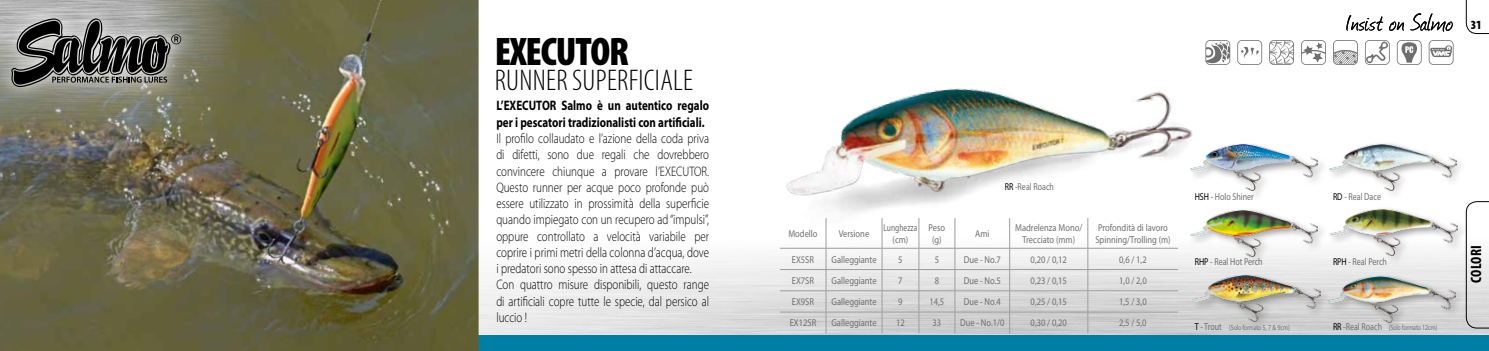
<style>
.page{position:relative;width:1489px;height:351px;background:#fff}
.page>*{position:absolute;margin:0;border:0;box-sizing:border-box;transform-origin:0 0}
.t1{font:900 condensed 40px "Myriad Pro";letter-spacing:-.03em;color:#000}
.t2{font:300 condensed 30px "Myriad Pro";letter-spacing:.01em;color:#000}
.t3{font:700 condensed 15px "Myriad Pro";letter-spacing:.02em;color:#000}
.t4{font:300 13.75px/16.2px "Myriad Pro";color:#000;scale:.8 1}
.t5{font:700 13.75px/16.2px "Myriad Pro";color:#000;scale:.8 1}
.t6{font:900 condensed 12.5px "Myriad Pro";color:#000}
.t7{font:10px/12px "Myriad Pro";color:#706f6f;text-align:center;scale:.85 1}
.t8{font:10px "Myriad Pro";color:#706f6f;scale:.8 1}
.t9{font:10px/12px "Myriad Pro";color:#706f6f;text-align:center;scale:.75 1}
.t10{font:7.5px "Myriad Pro";letter-spacing:-.025em;color:#706f6f;scale:.8 1}
.s1{color:#000}
</style>
<div class="page">
<img style="left:478px;top:237px;width:1010px;height:98px">
<svg style="left:1346px;top:15px;width:36px;height:16px"></svg>
<svg style="left:1389px;top:22px;width:14px;height:9px"></svg>
<svg style="left:1410px;top:13px;width:42px;height:19px"></svg>
<svg style="left:1465px;top:0;width:23px;height:34px"></svg>
<div style="left:0;top:335px;width:1488px;height:16px;background:#007fa6"></div>
<img style="left:0;top:0;width:478px;height:351px">
<img style="left:0;top:0;width:314px;height:326px">
<div style="left:0;top:3px;width:197px;height:100px;background:#fff;opacity:.75"></div>
<svg style="left:11px;top:18px;width:170px;height:69px;background:#6a6a68"></svg>
<svg style="left:1333px;top:40px;width:24px;height:25px"></svg>
<svg style="left:1365px;top:40px;width:24px;height:25px"></svg>
<svg style="left:1428px;top:40px;width:25px;height:25px"></svg>
<svg style="left:1396px;top:40px;width:25px;height:25px"></svg>
<svg style="left:1206px;top:40px;width:24px;height:25px"></svg>
<svg style="left:1301px;top:40px;width:24px;height:25px"></svg>
<svg style="left:1237px;top:40px;width:24px;height:25px"></svg>
<svg style="left:1269px;top:40px;width:24px;height:25px"></svg>
<svg style="left:1465px;top:201px;width:23px;height:127px"></svg>
<div style="left:1190px;top:272px;width:140px;height:59px;background:#000;opacity:.4"></div>
<img style="left:1192px;top:275px;width:128px;height:46px">
<div style="left:1325px;top:273px;width:139px;height:59px;background:#000;opacity:.4"></div>
<img style="left:1327px;top:276px;width:128px;height:46px">
<div style="left:1327px;top:206px;width:140px;height:60px;background:#000;opacity:.4"></div>
<img style="left:1330px;top:209px;width:127px;height:47px">
<div style="left:1187px;top:207px;width:140px;height:59px;background:#000;opacity:.4"></div>
<img style="left:1190px;top:210px;width:127px;height:46px">
<img style="left:1329px;top:144px;width:127px;height:46px">
<div style="left:1187px;top:142px;width:140px;height:59px;background:#000;opacity:.4"></div>
<img style="left:1217px;top:145px;width:100px;height:46px">
<img style="left:759px;top:43px;width:458px;height:203px">
<hr style="left:825px;top:218px;width:1px;height:30px;background:#9d9d9c">
<hr style="left:881px;top:218px;width:1px;height:30px;background:#9d9d9c">
<hr style="left:918px;top:218px;width:1px;height:30px;background:#9d9d9c">
<hr style="left:954px;top:218px;width:1px;height:30px;background:#9d9d9c">
<hr style="left:1009px;top:218px;width:1px;height:30px;background:#9d9d9c">
<hr style="left:1087px;top:218px;width:1px;height:30px;background:#9d9d9c">
<hr style="left:780px;top:248px;width:46px;height:1px;background:#9d9d9c">
<hr style="left:826px;top:248px;width:56px;height:1px;background:#9d9d9c">
<hr style="left:882px;top:248px;width:36px;height:1px;background:#9d9d9c">
<hr style="left:918px;top:248px;width:36px;height:1px;background:#9d9d9c">
<hr style="left:954px;top:248px;width:55px;height:1px;background:#9d9d9c">
<hr style="left:1009px;top:248px;width:78px;height:1px;background:#9d9d9c">
<hr style="left:1087px;top:248px;width:90px;height:1px;background:#9d9d9c">
<hr style="left:780px;top:269px;width:46px;height:1px;background:#9d9d9c">
<hr style="left:826px;top:269px;width:56px;height:1px;background:#9d9d9c">
<hr style="left:882px;top:269px;width:36px;height:1px;background:#9d9d9c">
<hr style="left:918px;top:269px;width:36px;height:1px;background:#9d9d9c">
<hr style="left:954px;top:269px;width:55px;height:1px;background:#9d9d9c">
<hr style="left:1009px;top:269px;width:78px;height:1px;background:#9d9d9c">
<hr style="left:1087px;top:269px;width:90px;height:1px;background:#9d9d9c">
<hr style="left:780px;top:290px;width:46px;height:1px;background:#9d9d9c">
<hr style="left:826px;top:290px;width:56px;height:1px;background:#9d9d9c">
<hr style="left:882px;top:290px;width:36px;height:1px;background:#9d9d9c">
<hr style="left:918px;top:290px;width:36px;height:1px;background:#9d9d9c">
<hr style="left:954px;top:290px;width:55px;height:1px;background:#9d9d9c">
<hr style="left:1009px;top:290px;width:78px;height:1px;background:#9d9d9c">
<hr style="left:1087px;top:290px;width:90px;height:1px;background:#9d9d9c">
<hr style="left:780px;top:312px;width:46px;height:1px;background:#9d9d9c">
<hr style="left:826px;top:312px;width:56px;height:1px;background:#9d9d9c">
<svg style="left:825px;top:248px;width:1px;height:85px"></svg>
<hr style="left:882px;top:312px;width:36px;height:1px;background:#9d9d9c">
<svg style="left:881px;top:248px;width:1px;height:85px"></svg>
<hr style="left:918px;top:312px;width:36px;height:1px;background:#9d9d9c">
<svg style="left:918px;top:248px;width:1px;height:85px"></svg>
<hr style="left:954px;top:312px;width:55px;height:1px;background:#9d9d9c">
<svg style="left:954px;top:248px;width:1px;height:85px"></svg>
<hr style="left:1009px;top:312px;width:78px;height:1px;background:#9d9d9c">
<svg style="left:1009px;top:248px;width:1px;height:85px"></svg>
<hr style="left:1087px;top:312px;width:90px;height:1px;background:#9d9d9c">
<svg style="left:1087px;top:248px;width:1px;height:85px"></svg>
<h1 class="t1" style="left:495px;top:30px;width:135px">EXECUTOR</h1>
<h2 class="t2" style="left:495px;top:63px;width:200px">RUNNER SUPERFICIALE</h2>
<p class="t5" style="left:496px;top:98px;width:267px">L’EXECUTOR Salmo è un autentico regalo per i pescatori tradizionalisti con artificiali.</p>
<p class="t4" style="left:496px;top:130px;width:267px">Il profilo collaudato e l’azione della coda priva di difetti, sono due regali che dovrebbero convincere chiunque a provare l’EXECUTOR.<br>Questo runner per acque poco profonde può essere utilizzato in prossimità della superficie quando impiegato con un recupero ad “impulsi”, oppure controllato a velocità variabile per coprire i primi metri della colonna d’acqua, dove i predatori sono spesso in attesa di attaccare.<br>Con quattro misure disponibili, questo range di artificiali copre tutte le specie, dal persico al luccio !</p>
<p class="t6" style="left:1470px;top:18px;width:13px">31</p>
<p class="t8" style="left:1004px;top:180px;width:63px"><span class="s1">RR</span> -Real Roach</p>
<p class="t8" style="left:1194px;top:190px;width:75px"><span class="s1">HSH</span> - Holo Shiner</p>
<p class="t8" style="left:1332px;top:190px;width:61px"><span class="s1">RD</span> - Real Dace</p>
<p class="t7" style="left:788px;top:227px;width:36px">Modello</p>
<p class="t7" style="left:838px;top:227px;width:37px">Versione</p>
<p class="t9" style="left:883px;top:221px;width:47px">Lunghezza (cm)</p>
<p class="t7" style="left:928px;top:221px;width:21px">Peso (g)</p>
<p class="t7" style="left:975px;top:227px;width:18px">Ami</p>
<p class="t7" style="left:1015px;top:221px;width:80px">Madrelenza Mono/<br>Trecciato (mm)</p>
<p class="t7" style="left:1095px;top:221px;width:90px;text-align:left">Profondità di lavoro<br>Spinning/Trolling (m)</p>
<p class="t7" style="left:791px;top:253px;width:28px">EX5SR</p>
<p class="t7" style="left:831px;top:253px;width:55px">Galleggiante</p>
<p class="t7" style="left:898px;top:253px;width:7px">5</p>
<p class="t7" style="left:934px;top:253px;width:7px">5</p>
<p class="t7" style="left:963px;top:253px;width:45px">Due - No.7</p>
<p class="t7" style="left:1030px;top:253px;width:44px">0,20 / 0,12</p>
<p class="t7" style="left:1119px;top:253px;width:34px">0,6 / 1,2</p>
<p class="t7" style="left:791px;top:274px;width:28px">EX7SR</p>
<p class="t7" style="left:831px;top:274px;width:55px">Galleggiante</p>
<p class="t7" style="left:898px;top:274px;width:7px">7</p>
<p class="t7" style="left:934px;top:274px;width:7px">8</p>
<p class="t7" style="left:963px;top:274px;width:45px">Due - No.5</p>
<p class="t7" style="left:1030px;top:274px;width:44px">0,23 / 0,15</p>
<p class="t7" style="left:1119px;top:274px;width:34px">1,0 / 2,0</p>
<p class="t7" style="left:791px;top:296px;width:28px">EX9SR</p>
<p class="t7" style="left:831px;top:296px;width:55px">Galleggiante</p>
<p class="t7" style="left:898px;top:296px;width:7px">9</p>
<p class="t7" style="left:929px;top:296px;width:19px">14,5</p>
<p class="t7" style="left:963px;top:296px;width:45px">Due - No.4</p>
<p class="t7" style="left:1030px;top:296px;width:44px">0,25 / 0,15</p>
<p class="t7" style="left:1119px;top:296px;width:34px">1,5 / 3,0</p>
<p class="t7" style="left:789px;top:317px;width:33px">EX12SR</p>
<p class="t7" style="left:831px;top:317px;width:55px">Galleggiante</p>
<p class="t7" style="left:896px;top:317px;width:12px">12</p>
<p class="t7" style="left:932px;top:317px;width:12px">33</p>
<p class="t7" style="left:960px;top:317px;width:54px">Due - No.1/0</p>
<p class="t7" style="left:1030px;top:317px;width:44px">0,30 / 0,20</p>
<p class="t7" style="left:1119px;top:317px;width:34px">2,5 / 5,0</p>
<p class="t10" style="left:1229px;top:323px;width:77px">(Solo formato 5, 7 &amp; 9cm)</p>
<p class="t10" style="left:1388px;top:323px;width:62px">(Solo formato 12cm)</p>
<p class="t8" style="left:1194px;top:255px;width:86px"><span class="s1">RHP</span> - Real Hot Perch</p>
<p class="t8" style="left:1332px;top:255px;width:69px"><span class="s1">RPH</span> - Real Perch</p>
<p class="t8" style="left:1332px;top:320px;width:63px"><span class="s1">RR</span> -Real Roach</p>
<p class="t8" style="left:1194px;top:320px;width:35px"><span class="s1">T</span> - Trout</p>
<p class="t3" style="left:1466px;top:283px;width:39px;rotate:-90deg">COLORI</p>
</div>
